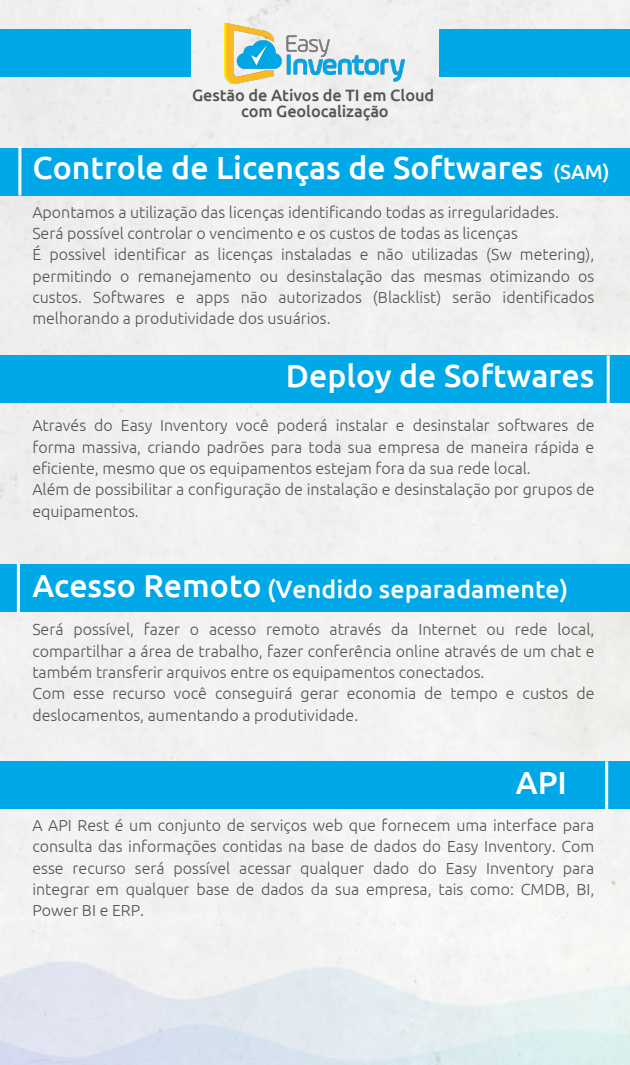
<style>
.page{position:relative;width:630px;height:1065px;background:#fff}
.page>*{position:absolute;margin:0;border:0;box-sizing:border-box;transform-origin:0 0}
.t1{font:500 32px "Ubuntu";color:#fff}
.t2{font:500 24.8px "Ubuntu";color:#fff}
.t3{font:500 20.4px "Ubuntu";color:#fff}
.t4{font:500 16.4px "Ubuntu";letter-spacing:-.005em;color:#545454}
.t5{font:300 16px/21.2px "Ubuntu";color:#545454;text-align:justify}
</style>
<div class="page">
<div style="left:0;top:0;width:630px;height:961px;background:#f2f1f1"></div>
<div style="left:439px;top:29px;width:191px;height:48px;background:#00a8e7"></div>
<div style="left:0;top:29px;width:191px;height:48px;background:#00a8e7"></div>
<div style="left:0;top:148px;width:630px;height:47px;background:#00a8e7"></div>
<hr style="left:18px;top:146px;width:3px;height:49px;background:#fff">
<div style="left:0;top:356px;width:630px;height:47px;background:#00a8e7"></div>
<hr style="left:607px;top:356px;width:3px;height:49px;background:#fff">
<div style="left:0;top:565px;width:630px;height:47px;background:#00a8e7"></div>
<hr style="left:17px;top:563px;width:3px;height:49px;background:#fff">
<div style="left:0;top:761px;width:630px;height:48px;background:#00a8e7"></div>
<hr style="left:605px;top:761px;width:3px;height:50px;background:#fff">
<img style="left:225px;top:23px;width:180px;height:60px">
<p class="t4" style="left:192px;top:86px;width:244px">Gestão de Ativos de TI em Cloud</p>
<p class="t4" style="left:241px;top:102px;width:149px">com Geolocalização</p>
<p class="t1" style="left:32px;top:149px;width:513px">Controle de Licenças de Softwares</p>
<p class="t3" style="left:553px;top:160px;width:58px">(SAM)</p>
<p class="t5" style="left:32px;top:201px;width:528px">Apontamos a utilização das licenças identificando todas as irregularidades.</p>
<p class="t5" style="left:32px;top:222px;width:487px">Será possível controlar o vencimento e os custos de todas as licenças</p>
<p class="t5" style="left:32px;top:244px;width:564px">É possivel identificar as licenças instaladas e não utilizadas (Sw metering), permitindo o remanejamento ou desinstalação das mesmas otimizando os custos. Softwares e apps não autorizados (Blacklist) serão identificados melhorando a produtividade dos usuários.</p>
<p class="t1" style="left:286px;top:357px;width:310px">Deploy de Softwares</p>
<p class="t5" style="left:32px;top:415px;width:564px">Através do Easy Inventory você poderá instalar e desinstalar softwares de forma massiva, criando padrões para toda sua empresa de maneira rápida e eficiente, mesmo que os equipamentos estejam fora da sua rede local.</p>
<p class="t5" style="left:32px;top:479px;width:564px">Além de possibilitar a configuração de instalação e desinstalação por grupos de equipamentos.</p>
<p class="t1" style="left:32px;top:567px;width:231px">Acesso Remoto</p>
<p class="t2" style="left:267px;top:575px;width:303px">(Vendido separadamente)</p>
<p class="t5" style="left:32px;top:619px;width:564px">Será possível, fazer o acesso remoto através da Internet ou rede local, compartilhar a área de trabalho, fazer conferência online através de um chat e também transferir arquivos entre os equipamentos conectados.</p>
<p class="t5" style="left:32px;top:683px;width:564px">Com esse recurso você conseguirá gerar economia de tempo e custos de deslocamentos, aumentando a produtividade.</p>
<p class="t1" style="left:516px;top:764px;width:53px">API</p>
<p class="t5" style="left:32px;top:814px;width:564px">A API Rest é um conjunto de serviços web que fornecem uma interface para consulta das informações contidas na base de dados do Easy Inventory. Com esse recurso será possível acessar qualquer dado do Easy Inventory para integrar em qualquer base de dados da sua empresa, tais como: CMDB, BI, Power BI e ERP.</p>
</div>
